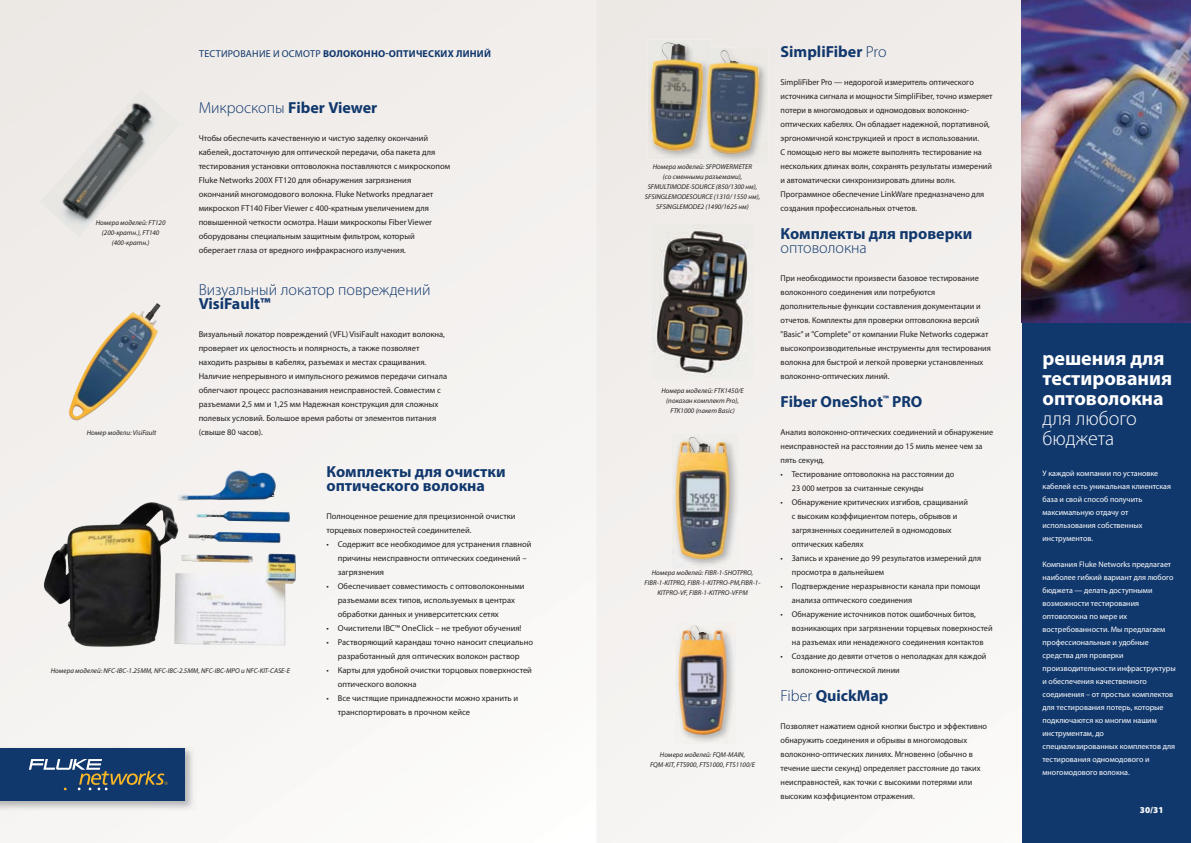
<style>
.page{position:relative;width:1191px;height:843px;background:#fff}
.page>*{position:absolute;margin:0;border:0;box-sizing:border-box;transform-origin:0 0}
.t1{font:700 20px/20px "Myriad Pro";color:#fff}
.t2{font:300 20px/20px "Myriad Pro";color:#fff}
.t3{font:700 16px/14px "Myriad Pro";color:#11386d}
.t4{font:300 16px "Myriad Pro";color:#11386d}
.t5{font:700 10px "Myriad Pro";letter-spacing:.02em;color:#11386d}
.t6{font:900 9px "Myriad Pro";color:#fff}
.t7{font:8.5px/14px "Myriad Pro";color:#231f20}
.t8{font:8px/13px "Myriad Pro";color:#fff}
.t9{font:italic 7px/10px "Myriad Pro";color:#231f20;text-align:center}
.s1{font-weight:400}
.s2{font-weight:300}
</style>
<div class="page">
<div style="left:596px;top:0;width:425px;height:842px;background:#f3f1ef"></div>
<div style="left:653px;top:163px;width:99px;height:7px;background:#efebe8"></div>
<div style="left:1021px;top:0;width:169px;height:842px;background:#11386d"></div>
<svg style="left:0;top:0;width:596px;height:842px"></svg>
<img style="left:0;top:745px;width:195px;height:65px">
<div style="left:0;top:747px;width:185px;height:53px;background:#11386d"></div>
<svg style="left:29px;top:759px;width:139px;height:30px"></svg>
<img style="left:68px;top:303px;width:93px;height:117px">
<img style="left:114px;top:469px;width:162px;height:55px">
<img style="left:675px;top:622px;width:60px;height:121px">
<img style="left:678px;top:625px;width:48px;height:109px">
<img style="left:672px;top:434px;width:66px;height:133px">
<img style="left:675px;top:436px;width:54px;height:123px">
<img style="left:652px;top:225px;width:101px;height:153px">
<img style="left:1021px;top:0;width:169px;height:323px">
<img style="left:39px;top:88px;width:142px;height:149px">
<img style="left:647px;top:40px;width:64px;height:119px">
<img style="left:650px;top:42px;width:52px;height:109px">
<img style="left:703px;top:47px;width:65px;height:116px">
<img style="left:703px;top:47px;width:8px;height:112px">
<img style="left:705px;top:50px;width:54px;height:108px">
<p class="t9" style="left:96px;top:217px;width:71px">Номера моделей: FT120 (200-кратн.), FT140 (400-кратн.)</p>
<p class="t9" style="left:87px;top:427px;width:71px">Номер модели: VisiFault</p>
<p class="t5" style="left:199px;top:47px;width:293px"><span class="s1">ТЕСТИРОВАНИЕ И ОСМОТР</span> ВОЛОКОННО-ОПТИЧЕСКИХ ЛИНИЙ</p>
<h2 class="t3" style="left:199px;top:100px;width:180px"><span class="s2">Микроскопы</span> Fiber Viewer</h2>
<p class="t7" style="left:199px;top:131px;width:253px">Чтобы обеспечить качественную и чистую заделку окончаний кабелей, достаточную для оптической передачи, оба пакета для тестирования установки оптоволокна поставляются с микроскопом Fluke Networks 200X FT120 для обнаружения загрязнения окончаний многомодового волокна. Fluke Networks предлагает микроскоп FT140 Fiber Viewer с 400-кратным увеличением для повышенной четкости осмотра. Наши микроскопы Fiber Viewer оборудованы специальным защитным фильтром, который оберегает глаза от вредного инфракрасного излучения.</p>
<h2 class="t4" style="left:199px;top:280px;width:233px">Визуальный локатор повреждений</h2>
<h2 class="t3" style="left:199px;top:296px;width:73px">VisiFault™</h2>
<p class="t7" style="left:199px;top:327px;width:250px">Визуальный локатор повреждений (VFL) VisiFault находит волокна, проверяет их целостность и полярность, а также позволяет находить разрывы в кабелях, разъемах и местах сращивания.<br>Наличие непрерывного и импульсного режимов передачи сигнала облегчают процесс распознавания неисправностей. Совместим с разъемами 2,5 мм и 1,25 мм Надежная конструкция для сложных полевых условий. Большое время работы от элементов питания (свыше 80 часов).</p>
<p class="t9" style="left:51px;top:665px;width:241px">Номера моделей: NFC-IBC-1.25MM, NFC-IBC-2.5MM, NFC-IBC-MPO и NFC-KIT-CASE-E</p>
<h2 class="t3" style="left:326px;top:464px;width:181px">Комплекты для очистки оптического волокна</h2>
<p class="t7" style="left:326px;top:509px;width:191px">Полноценное решение для прецизионной очистки торцевых поверхностей соединителей.</p>
<p class="t7" style="left:338px;top:537px;width:195px;text-indent:-11px">• Содержит все необходимое для устранения главной причины неисправности оптических соединений – загрязнения</p>
<p class="t7" style="left:338px;top:579px;width:188px;text-indent:-11px">• Обеспечивает совместимость с оптоволоконными разъемами всех типов, используемых в центрах обработки данных и университетских сетях</p>
<p class="t7" style="left:326px;top:621px;width:197px">• Очистители IBC™ OneClick – не требуют обучения!</p>
<p class="t7" style="left:326px;top:635px;width:208px;text-align:center">• Растворяющий карандаш точно наносит специально разработанный для оптических волокон раствор</p>
<p class="t7" style="left:338px;top:663px;width:196px;text-indent:-11px">• Карты для удобной очистки торцовых поверхностей оптического волокна</p>
<p class="t7" style="left:338px;top:691px;width:182px;text-indent:-11px">• Все чистящие принадлежности можно хранить и транспортировать в прочном кейсе</p>
<p class="t9" style="left:645px;top:161px;width:117px">Номера моделей: SFPOWERMETER<br>(со сменными разъемами),<br>SFMULTIMODE-SOURCE (850/1300 нм),<br>SFSINGLEMODESOURCE (1310/ 1550 нм),<br>SFSINGLEMODE2 (1490/1625 нм)</p>
<p class="t9" style="left:661px;top:385px;width:84px">Номера моделей: FTK1450/E (показан комплект Pro),<br>FTK1000 (пакет Basic)</p>
<p class="t9" style="left:644px;top:567px;width:117px">Номера моделей: FIBR-1-SHOTPRO,<br>FIBR-1-KITPRO, FIBR-1-KITPRO-PM,FIBR-1-<br>KITPRO-VF, FIBR-1-KITPRO-VFPM</p>
<p class="t9" style="left:650px;top:749px;width:107px">Номера моделей: FQM-MAIN,<br>FQM-KIT, FTS900, FTS1000, FTS1100/E</p>
<h2 class="t3" style="left:780px;top:44px;width:108px">SimpliFiber <span class="s2">Pro</span></h2>
<p class="t7" style="left:780px;top:75px;width:213px">SimpliFiber Pro — недорогой измеритель оптического источника сигнала и мощности SimpliFiber, точно измеряет потери в многомодовых и одномодовых волоконно&shy;оптических кабелях. Он обладает надежной, портативной, эргономичной конструкцией и прост в использовании.<br>С помощью него вы можете выполнять тестирование на нескольких длинах волн, сохранять результаты измерений и автоматически синхронизировать длины волн.<br>Программное обеспечение LinkWare предназначено для создания профессиональных отчетов.</p>
<h2 class="t3" style="left:780px;top:226px;width:193px">Комплекты для проверки</h2>
<h2 class="t4" style="left:780px;top:238px;width:88px">оптоволокна</h2>
<p class="t7" style="left:780px;top:271px;width:212px">При необходимости произвести базовое тестирование волоконного соединения или потребуются дополнительные функции составления документации и отчетов. Комплекты для проверки оптоволокна версий "Basic" и "Complete" от компании Fluke Networks содержат высокопроизводительные инструменты для тестирования волокна для быстрой и легкой проверки установленных волоконно-оптических линий.</p>
<h2 class="t3" style="left:780px;top:394px;width:143px">Fiber OneShot<sup>™</sup> PRO</h2>
<p class="t7" style="left:780px;top:425px;width:214px">Анализ волоконно-оптических соединений и обнаружение неисправностей на расстоянии до 15 миль менее чем за пять секунд.</p>
<p class="t7" style="left:791px;top:467px;width:164px;text-indent:-11px">• Тестирование оптоволокна на расстоянии до<br>23 000 метров за считанные секунды</p>
<p class="t7" style="left:791px;top:495px;width:177px;text-indent:-11px">• Обнаружение критических изгибов, сращиваний с высоким коэффициентом потерь, обрывов и загрязненных соединителей в одномодовых оптических кабелях</p>
<p class="t7" style="left:791px;top:551px;width:191px;text-indent:-11px">• Запись и хранение до 99 результатов измерений для просмотра в дальнейшем</p>
<p class="t7" style="left:791px;top:579px;width:190px;text-indent:-11px">• Подтверждение неразрывности канала при помощи анализа оптического соединения</p>
<p class="t7" style="left:791px;top:607px;width:202px;text-indent:-11px">• Обнаружение источников поток ошибочных битов, возникающих при загрязнении торцевых поверхностей на разъемах или ненадежного соединения контактов</p>
<p class="t7" style="left:791px;top:649px;width:196px;text-indent:-11px">• Создание до девяти отчетов о неполадках для каждой волоконно-оптической линии</p>
<h2 class="t3" style="left:780px;top:688px;width:109px"><span class="s2">Fiber</span> QuickMap</h2>
<p class="t7" style="left:780px;top:719px;width:208px">Позволяет нажатием одной кнопки быстро и эффективно обнаружить соединения и обрывы в многомодовых волоконно-оптических линиях. Мгновенно (обычно в течение шести секунд) определяет расстояние до таких неисправностей, как точки с высокими потерями или высоким коэффициентом отражения.</p>
<h1 class="t1" style="left:1042px;top:347px;width:131px">решения для тестирования оптоволокна</h1>
<h1 class="t2" style="left:1042px;top:408px;width:96px">для любого бюджета</h1>
<p class="t8" style="left:1042px;top:466px;width:130px">У каждой компании по установке кабелей есть уникальная клиентская база и свой способ получить максимальную отдачу от использования собственных инструментов.</p>
<p class="t8" style="left:1042px;top:557px;width:135px">Компания Fluke Networks предлагает наиболее гибкий вариант для любого бюджета — делать доступными возможности тестирования оптоволокна по мере их востребованности. Мы предлагаем профессиональные и удобные средства для проверки производительности инфраструктуры и обеспечения качественного соединения – от простых комплектов для тестирования потерь, которые подключаются ко многим нашим инструментам, до специализированных комплектов для тестирования одномодового и многомодового волокна.</p>
<p class="t6" style="left:1139px;top:804px;width:25px">30/31</p>
</div>
